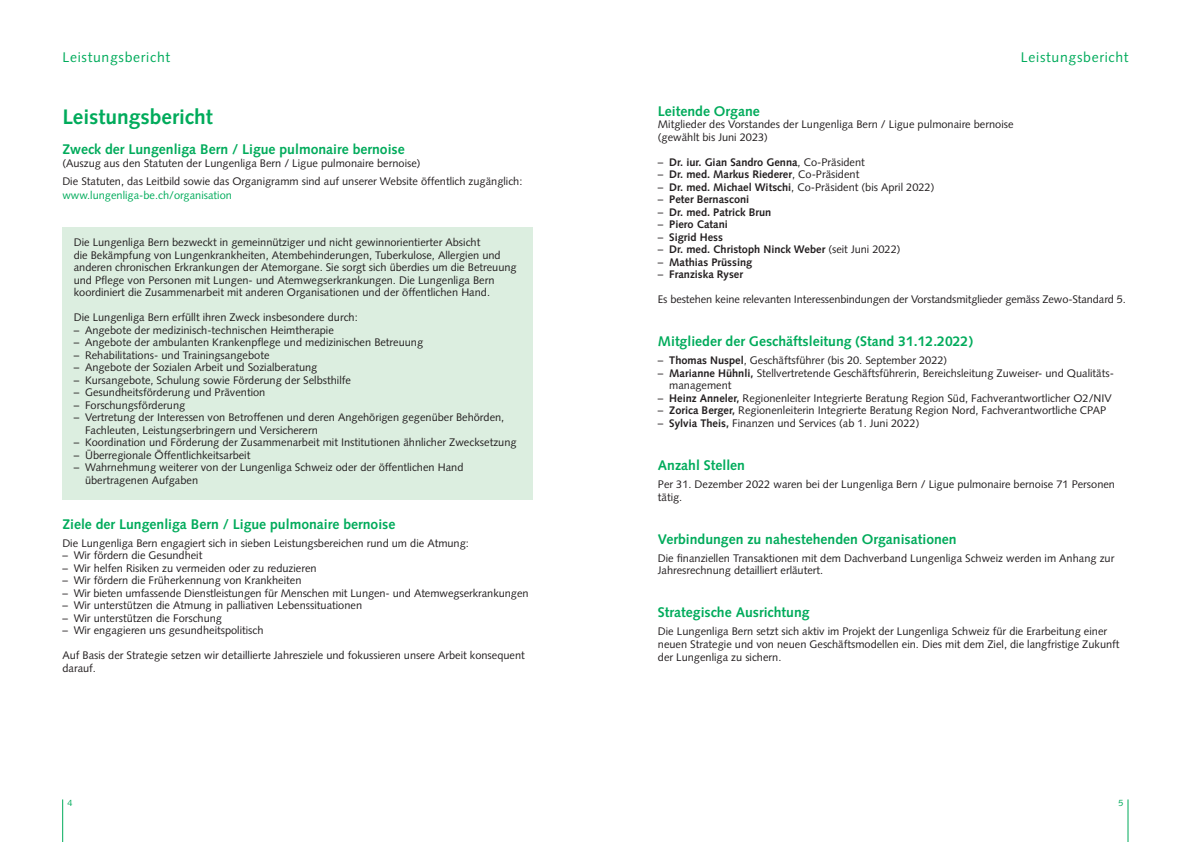
<style>
.page{position:relative;width:1191px;height:842px;background:#fff}
.page>*{position:absolute;margin:0;border:0;box-sizing:border-box;transform-origin:0 0}
._2_head_21_bold{font:700 21px "Syntax LT Std";color:#00ab5b}
._2_head_14pt_bold{font:700 14px "Syntax LT Std";color:#00ab5b}
._1_kopfzeile_innen_1{font:14px "Syntax LT Std";letter-spacing:.05em;color:#00ab5b}
._4_copy_ohne_einzug{font:700 14px "Syntax LT Std";color:#00ab5b}
._4_copy_ohne_einzug-2{font:11px/12.5px "Syntax LT Std";color:#231f20}
.t1{font:700 11px "Syntax LT Std";color:#231f20}
._2_head_14pt_bold-2{font:11px "Syntax LT Std";color:#231f20}
._6_link_11pt{font:11px "Syntax LT Std";color:#00ab5b}
._1_kopfzeile_innen_1-2{font:9px "Syntax LT Std";color:#00ab5b}
.s1{font-weight:400}
.s2{font-weight:700}
</style>
<div class="page">
<hr style="left:1127px;top:799px;width:1px;height:43px;background:#00ab5b">
<hr style="left:62px;top:799px;width:1px;height:43px;background:#00ab5b">
<div style="left:62px;top:227px;width:471px;height:273px;background:#dceee0"></div>
<p class="_1_kopfzeile_innen_1" style="left:62px;top:48px;width:109px">Leistungsbericht</p>
<p class="_2_head_21_bold" style="left:62px;top:104px;width:152px">Leistungsbericht</p>
<p class="_2_head_14pt_bold" style="left:62px;top:141px;width:344px">Zweck der Lungenliga Bern / Ligue pulmonaire bernoise</p>
<p class="_2_head_14pt_bold-2" style="left:62px;top:156px;width:360px">(Auszug aus den Statuten der Lungenliga Bern / Ligue pulmonaire bernoise)</p>
<p class="_4_copy_ohne_einzug-2" style="left:62px;top:175px;width:461px">Die Statuten, das Leitbild sowie das Organigramm sind auf unserer Website öffentlich zugänglich:</p>
<p class="_6_link_11pt" style="left:62px;top:189px;width:171px">www.lungenliga-be.ch/organisation</p>
<p class="_4_copy_ohne_einzug-2" style="left:74px;top:236px;width:444px">Die Lungenliga Bern bezweckt in gemeinnütziger und nicht gewinnorientierter Absicht<br>die Bekämpfung von Lungenkrankheiten, Atembehinderungen, Tuberkulose, Allergien und anderen chronischen Erkrankungen der Atemorgane. Sie sorgt sich überdies um die Betreuung und Pflege von Personen mit Lungen- und Atemwegserkrankungen. Die Lungenliga Bern koordiniert die Zusammenarbeit mit anderen Organisationen und der öffentlichen Hand.</p>
<p class="_4_copy_ohne_einzug-2" style="left:74px;top:311px;width:285px">Die Lungenliga Bern erfüllt ihren Zweck insbesondere durch:</p>
<p class="_4_copy_ohne_einzug-2" style="left:74px;top:324px;width:262px">– Angebote der medizinisch-technischen Heimtherapie</p>
<p class="_4_copy_ohne_einzug-2" style="left:74px;top:336px;width:351px">– Angebote der ambulanten Krankenpflege und medizinischen Betreuung</p>
<p class="_4_copy_ohne_einzug-2" style="left:74px;top:349px;width:197px">– Rehabilitations- und Trainingsangebote</p>
<p class="_4_copy_ohne_einzug-2" style="left:74px;top:361px;width:245px">– Angebote der Sozialen Arbeit und Sozialberatung</p>
<p class="_4_copy_ohne_einzug-2" style="left:74px;top:374px;width:279px">– Kursangebote, Schulung sowie Förderung der Selbsthilfe</p>
<p class="_4_copy_ohne_einzug-2" style="left:74px;top:386px;width:193px">– Gesundheitsförderung und Prävention</p>
<p class="_4_copy_ohne_einzug-2" style="left:74px;top:399px;width:113px">– Forschungsförderung</p>
<p class="_4_copy_ohne_einzug-2" style="left:85px;top:411px;width:421px;text-indent:-11px">– Vertretung der Interessen von Betroffenen und deren Angehörigen gegenüber Behörden,<br>Fachleuten, Leistungserbringern und Versicherern</p>
<p class="_4_copy_ohne_einzug-2" style="left:74px;top:436px;width:444px">– Koordination und Förderung der Zusammenarbeit mit Institutionen ähnlicher Zwecksetzung</p>
<p class="_4_copy_ohne_einzug-2" style="left:74px;top:449px;width:178px">– Überregionale Öffentlichkeitsarbeit</p>
<p class="_4_copy_ohne_einzug-2" style="left:85px;top:461px;width:380px;text-indent:-11px">– Wahrnehmung weiterer von der Lungenliga Schweiz oder der öffentlichen Hand übertragenen Aufgaben</p>
<p class="_2_head_14pt_bold" style="left:62px;top:516px;width:334px">Ziele der Lungenliga Bern / Ligue pulmonaire bernoise</p>
<p class="_4_copy_ohne_einzug-2" style="left:62px;top:537px;width:408px">Die Lungenliga Bern engagiert sich in sieben Leistungsbereichen rund um die Atmung:</p>
<p class="_4_copy_ohne_einzug-2" style="left:62px;top:549px;width:141px">– Wir fördern die Gesundheit</p>
<p class="_4_copy_ohne_einzug-2" style="left:62px;top:562px;width:256px">– Wir helfen Risiken zu vermeiden oder zu reduzieren</p>
<p class="_4_copy_ohne_einzug-2" style="left:62px;top:574px;width:241px">– Wir fördern die Früherkennung von Krankheiten</p>
<p class="_4_copy_ohne_einzug-2" style="left:62px;top:587px;width:468px">– Wir bieten umfassende Dienstleistungen für Menschen mit Lungen- und Atemwegserkrankungen</p>
<p class="_4_copy_ohne_einzug-2" style="left:62px;top:599px;width:301px">– Wir unterstützen die Atmung in palliativen Lebenssituationen</p>
<p class="_4_copy_ohne_einzug-2" style="left:62px;top:612px;width:161px">– Wir unterstützen die Forschung</p>
<p class="_4_copy_ohne_einzug-2" style="left:62px;top:624px;width:203px">– Wir engagieren uns gesundheitspolitisch</p>
<p class="_4_copy_ohne_einzug-2" style="left:62px;top:649px;width:464px">Auf Basis der Strategie setzen wir detaillierte Jahresziele und fokussieren unsere Arbeit konsequent darauf.</p>
<p class="_1_kopfzeile_innen_1" style="left:1020px;top:48px;width:109px">Leistungsbericht</p>
<p class="_4_copy_ohne_einzug" style="left:658px;top:103px;width:103px">Leitende Organe</p>
<p class="_4_copy_ohne_einzug-2" style="left:658px;top:118px;width:357px">Mitglieder des Vorstandes der Lungenliga Bern / Ligue pulmonaire bernoise (gewählt bis Juni 2023)</p>
<p class="t1" style="left:658px;top:156px;width:208px"><span class="s1">–</span> Dr. iur. Gian Sandro Genna<span class="s1">, Co-Präsident</span></p>
<p class="t1" style="left:658px;top:168px;width:203px"><span class="s1">–</span> Dr. med. Markus Riederer<span class="s1">, Co-Präsident</span></p>
<p class="_4_copy_ohne_einzug-2" style="left:658px;top:181px;width:278px">– <span class="s2">Dr. med. Michael Witschi</span>, Co-Präsident (bis April 2022)</p>
<p class="t1" style="left:658px;top:193px;width:93px"><span class="s1">–</span> Peter Bernasconi</p>
<p class="t1" style="left:658px;top:206px;width:115px"><span class="s1">–</span> Dr. med. Patrick Brun</p>
<p class="t1" style="left:658px;top:218px;width:72px"><span class="s1">–</span> Piero Catani</p>
<p class="t1" style="left:658px;top:231px;width:67px"><span class="s1">–</span> Sigrid Hess</p>
<p class="t1" style="left:658px;top:243px;width:244px"><span class="s1">–</span> Dr. med. Christoph Ninck Weber <span class="s1">(seit Juni 2022)</span></p>
<p class="t1" style="left:658px;top:256px;width:96px"><span class="s1">–</span> Mathias Prüssing</p>
<p class="t1" style="left:658px;top:268px;width:87px"><span class="s1">–</span> Franziska Ryser</p>
<p class="_4_copy_ohne_einzug-2" style="left:658px;top:293px;width:469px">Es bestehen keine relevanten Interessenbindungen der Vorstandsmitglieder gemäss Zewo-Standard 5.</p>
<p class="_2_head_14pt_bold" style="left:658px;top:333px;width:317px">Mitglieder der Geschäftsleitung (Stand 31.12.2022)</p>
<p class="_4_copy_ohne_einzug-2" style="left:658px;top:354px;width:291px">– <span class="s2">Thomas Nuspel</span>, Geschäftsführer (bis 20. September 2022)</p>
<p class="_4_copy_ohne_einzug-2" style="left:669px;top:367px;width:446px;text-indent:-11px">– <span class="s2">Marianne Hühnli,</span> Stellvertretende Geschäftsführerin, Bereichsleitung Zuweiser- und Qualitäts&shy;management</p>
<p class="_4_copy_ohne_einzug-2" style="left:658px;top:392px;width:455px">– <span class="s2">Heinz Anneler,</span> Regionenleiter Integrierte Beratung Region Süd, Fachverantwortlicher O2/NIV</p>
<p class="_4_copy_ohne_einzug-2" style="left:658px;top:404px;width:450px">– <span class="s2">Zorica Berger,</span> Regionenleiterin Integrierte Beratung Region Nord, Fachverantwortliche CPAP</p>
<p class="_4_copy_ohne_einzug-2" style="left:658px;top:417px;width:263px">– <span class="s2">Sylvia Theis,</span> Finanzen und Services (ab 1. Juni 2022)</p>
<p class="_2_head_14pt_bold" style="left:658px;top:457px;width:89px">Anzahl Stellen</p>
<p class="_4_copy_ohne_einzug-2" style="left:658px;top:478px;width:459px">Per 31. Dezember 2022 waren bei der Lungenliga Bern / Ligue pulmonaire bernoise 71 Personen tätig.</p>
<p class="_2_head_14pt_bold" style="left:658px;top:531px;width:300px">Verbindungen zu nahestehenden Organisationen</p>
<p class="_4_copy_ohne_einzug-2" style="left:658px;top:552px;width:458px">Die finanziellen Transaktionen mit dem Dachverband Lungenliga Schweiz werden im Anhang zur<br>Jahresrechnung detailliert erläutert.</p>
<p class="_2_head_14pt_bold" style="left:658px;top:604px;width:153px">Strategische Ausrichtung</p>
<p class="_4_copy_ohne_einzug-2" style="left:658px;top:625px;width:463px">Die Lungenliga Bern setzt sich aktiv im Projekt der Lungenliga Schweiz für die Erarbeitung einer neuen Strategie und von neuen Geschäftsmodellen ein. Dies mit dem Ziel, die langfristige Zukunft der Lungenliga zu sichern.</p>
<p class="_1_kopfzeile_innen_1-2" style="left:67px;top:797px;width:7px">4</p>
<p class="_1_kopfzeile_innen_1-2" style="left:1118px;top:797px;width:7px">5</p>
</div>
